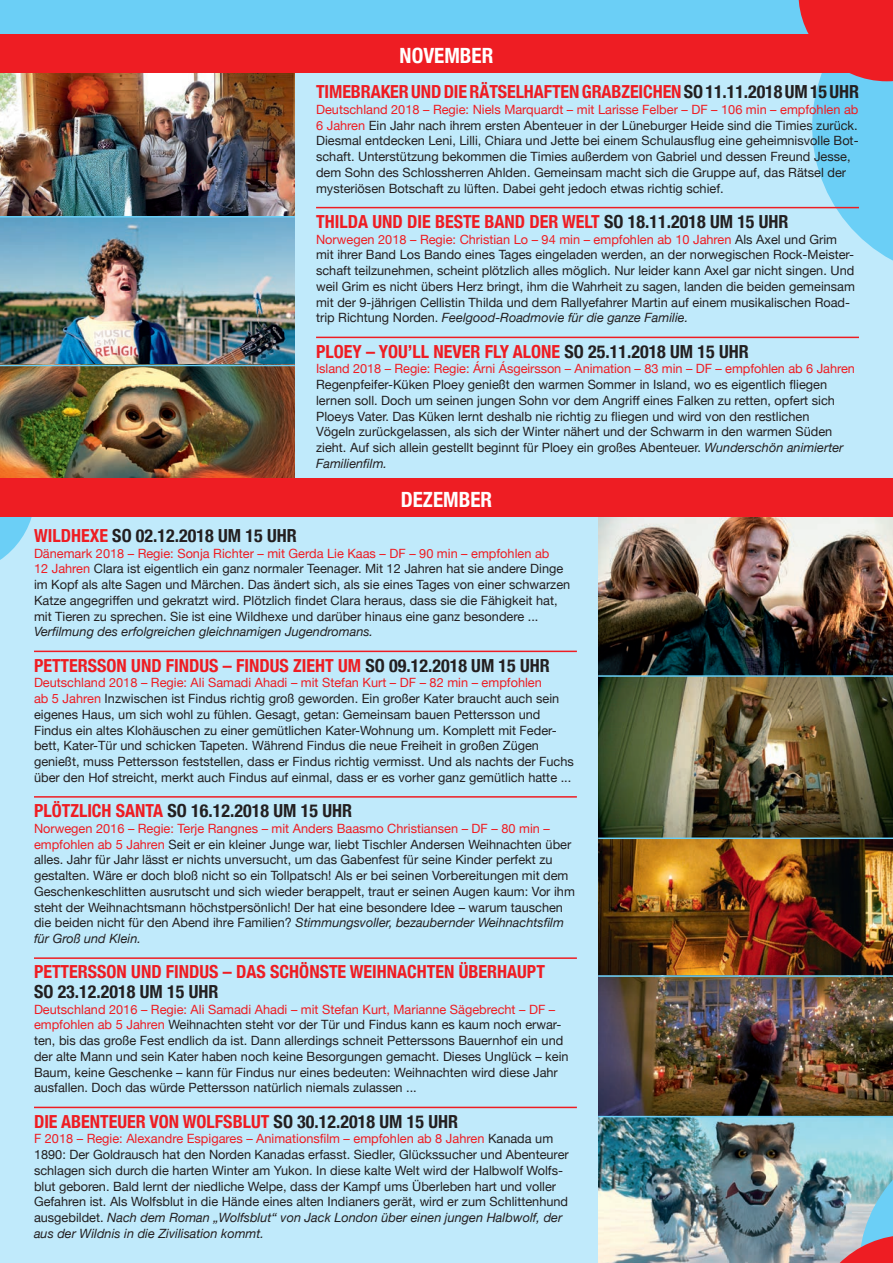
<style>
.page{position:relative;width:893px;height:1263px;background:#c0eafb}
.page>*{position:absolute;margin:0;border:0;box-sizing:border-box;transform-origin:0 0}
.t1{font:700 condensed 21px "Helvetica Neue";color:#fff}
.t2{font:700 condensed 18px "Helvetica Neue";color:#ee1d23}
.t3{font:700 condensed 18px "Helvetica Neue";color:#231f20}
.t4{font:12.75px/15.8px "Helvetica Neue";color:#231f20}
.t5{font:12.75px "Helvetica Neue";letter-spacing:-.005em;color:#ee1d23}
.t6{font:italic 12.75px "Helvetica Neue";color:#231f20}
.s1{color:#231f20}
.s2{color:#ee1d23}
.s3{font-style:italic}
</style>
<div class="page">
<svg style="left:0;top:516px;width:35px;height:44px"></svg>
<img style="left:0;top:72px;width:295px;height:406px">
<hr style="left:34px;top:651px;width:543px;height:1px;background:#ee1d23">
<hr style="left:34px;top:796px;width:543px;height:2px;background:#ee1d23">
<hr style="left:34px;top:957px;width:543px;height:2px;background:#ee1d23">
<hr style="left:34px;top:1107px;width:543px;height:1px;background:#ee1d23">
<hr style="left:316px;top:207px;width:543px;height:1px;background:#ee1d23">
<hr style="left:316px;top:337px;width:543px;height:1px;background:#ee1d23">
<img style="left:598px;top:516px;width:295px;height:319px">
<img style="left:598px;top:835px;width:295px;height:428px">
<div style="left:0;top:478px;width:893px;height:38px;background:#ee1d23"></div>
<div style="left:0;top:0;width:893px;height:34px;background:#6bcff6"></div>
<hr style="left:0;top:216px;width:295px;height:2px;background:#6bcff6">
<div style="left:0;top:34px;width:893px;height:38px;background:#ee1d23"></div>
<hr style="left:598px;top:675px;width:295px;height:2px;background:#6bcff6">
<hr style="left:0;top:365px;width:295px;height:1px;background:#6bcff6">
<hr style="left:598px;top:837px;width:295px;height:2px;background:#6bcff6">
<svg style="left:798px;top:0;width:95px;height:261px"></svg>
<hr style="left:598px;top:975px;width:295px;height:2px;background:#6bcff6">
<hr style="left:598px;top:1116px;width:295px;height:1px;background:#6bcff6">
<img style="left:810px;top:1135px;width:83px;height:128px">
<h1 class="t1" style="left:400px;top:38px;width:95px">NOVEMBER</h1>
<h2 class="t2" style="left:316px;top:77px;width:544px">TIMEBRAKER UND DIE RÄTSELHAFTEN GRABZEICHEN <span class="s1">SO 11.11.2018 UM 15 UHR</span></h2>
<p class="t4" style="left:316px;top:102px;width:544px"><span class="s2">Deutschland 2018 – Regie: Niels Marquardt – mit Larisse Felber – DF – 106 min – empfohlen ab 6 Jahren</span> Ein Jahr nach ihrem ersten Abenteuer in der Lüneburger Heide sind die Timies zurück.<br>Diesmal entdecken Leni, Lilli, Chiara und Jette bei einem Schulausflug eine geheimnisvolle Bot&shy;schaft. Unterstützung bekommen die Timies außerdem von Gabriel und dessen Freund Jesse, dem Sohn des Schlossherren Ahlden. Gemeinsam macht sich die Gruppe auf, das Rätsel der mysteriösen Botschaft zu lüften. Dabei geht jedoch etwas richtig schief.</p>
<h2 class="t2" style="left:316px;top:206px;width:474px">THILDA UND DIE BESTE BAND DER WELT <span class="s1">SO 18.11.2018 UM 15 UHR</span></h2>
<p class="t4" style="left:316px;top:232px;width:540px"><span class="s2">Norwegen 2018 – Regie: Christian Lo – 94 min – empfohlen ab 10 Jahren</span> Als Axel und Grim mit ihrer Band Los Bando eines Tages eingeladen werden, an der norwegischen Rock-Meister&shy;schaft teilzunehmen, scheint plötzlich alles möglich. Nur leider kann Axel gar nicht singen. Und weil Grim es nicht übers Herz bringt, ihm die Wahrheit zu sagen, landen die beiden gemeinsam mit der 9-jährigen Cellistin Thilda und dem Rallyefahrer Martin auf einem musikalischen Road&shy;trip Richtung Norden. <span class="s3">Feelgood-Roadmovie für die ganze Familie.</span></p>
<h2 class="t2" style="left:316px;top:336px;width:434px">PLOEY – YOU’LL NEVER FLY ALONE <span class="s1">SO 25.11.2018 UM 15 UHR</span></h2>
<p class="t5" style="left:316px;top:360px;width:540px">Island 2018 – Regie: Regie: Árni Ásgeirsson – Animation – 83 min – DF – empfohlen ab 6 Jahren</p>
<p class="t4" style="left:316px;top:377px;width:529px">Regenpfeifer-Küken Ploey genießt den warmen Sommer in Island, wo es eigentlich fliegen lernen soll. Doch um seinen jungen Sohn vor dem Angriff eines Falken zu retten, opfert sich Ploeys Vater. Das Küken lernt deshalb nie richtig zu fliegen und wird von den restlichen Vögeln zurückgelassen, als sich der Winter nähert und der Schwarm in den warmen Süden zieht. Auf sich allein gestellt beginnt für Ploey ein großes Abenteuer. <span class="s3">Wunderschön animierter Familienfilm.</span></p>
<h1 class="t1" style="left:401px;top:482px;width:93px">DEZEMBER</h1>
<h2 class="t3" style="left:34px;top:520px;width:264px"><span class="s2">WILDHEXE</span> SO 02.12.2018 UM 15 UHR</h2>
<p class="t4" style="left:34px;top:546px;width:538px"><span class="s2">Dänemark 2018 – Regie: Sonja Richter – mit Gerda Lie Kaas – DF – 90 min – empfohlen ab<br>12 Jahren</span> Clara ist eigentlich ein ganz normaler Teenager. Mit 12 Jahren hat sie andere Dinge im Kopf als alte Sagen und Märchen. Das ändert sich, als sie eines Tages von einer schwarzen Katze angegriffen und gekratzt wird. Plötzlich findet Clara heraus, dass sie die Fähigkeit hat, mit Tieren zu sprechen. Sie ist eine Wildhexe und darüber hinaus eine ganz besondere ...</p>
<p class="t6" style="left:34px;top:623px;width:341px">Verfilmung des erfolgreichen gleichnamigen Jugendromans.</p>
<h2 class="t2" style="left:34px;top:650px;width:517px">PETTERSSON UND FINDUS – FINDUS ZIEHT UM <span class="s1">SO 09.12.2018 UM 15 UHR</span></h2>
<p class="t4" style="left:34px;top:676px;width:541px"><span class="s2">Deutschland 2018 – Regie: Ali Samadi Ahadi – mit Stefan Kurt – DF – 82 min – empfohlen<br>ab 5 Jahren</span> Inzwischen ist Findus richtig groß geworden. Ein großer Kater braucht auch sein eigenes Haus, um sich wohl zu fühlen. Gesagt, getan: Gemeinsam bauen Pettersson und Findus ein altes Klohäuschen zu einer gemütlichen Kater-Wohnung um. Komplett mit Feder&shy;bett, Kater-Tür und schicken Tapeten. Während Findus die neue Freiheit in großen Zügen genießt, muss Pettersson feststellen, dass er Findus richtig vermisst. Und als nachts der Fuchs über den Hof streicht, merkt auch Findus auf einmal, dass er es vorher ganz gemütlich hatte ...</p>
<h2 class="t3" style="left:34px;top:796px;width:319px"><span class="s2">PLÖTZLICH SANTA</span> SO 16.12.2018 UM 15 UHR</h2>
<p class="t4" style="left:34px;top:821px;width:542px"><span class="s2">Norwegen 2016 – Regie: Terje Rangnes – mit Anders Baasmo Christiansen – DF – 80 min – empfohlen ab 5 Jahren</span> Seit er ein kleiner Junge war, liebt Tischler Andersen Weihnachten über alles. Jahr für Jahr lässt er nichts unversucht, um das Gabenfest für seine Kinder perfekt zu gestalten. Wäre er doch bloß nicht so ein Tollpatsch! Als er bei seinen Vorbereitungen mit dem Geschenkeschlitten ausrutscht und sich wieder berappelt, traut er seinen Augen kaum: Vor ihm steht der Weihnachtsmann höchstpersönlich! Der hat eine besondere Idee – warum tauschen die beiden nicht für den Abend ihre Familien? <span class="s3">Stimmungsvoller, bezaubernder Weihnachtsfilm für Groß und Klein.</span></p>
<h2 class="t2" style="left:34px;top:957px;width:512px">PETTERSSON UND FINDUS – DAS SCHÖNSTE WEIHNACHTEN ÜBERHAUPT</h2>
<h2 class="t3" style="left:34px;top:976px;width:186px">SO 23.12.2018 UM 15 UHR</h2>
<p class="t4" style="left:34px;top:1002px;width:536px"><span class="s2">Deutschland 2016 – Regie: Ali Samadi Ahadi – mit Stefan Kurt, Marianne Sägebrecht – DF – empfohlen ab 5 Jahren</span> Weihnachten steht vor der Tür und Findus kann es kaum noch erwar&shy;ten, bis das große Fest endlich da ist. Dann allerdings schneit Petterssons Bauernhof ein und der alte Mann und sein Kater haben noch keine Besorgungen gemacht. Dieses Unglück – kein Baum, keine Geschenke – kann für Findus nur eines bedeuten: Weihnachten wird diese Jahr ausfallen. Doch das würde Pettersson natürlich niemals zulassen ...</p>
<h2 class="t2" style="left:34px;top:1106px;width:425px">DIE ABENTEUER VON WOLFSBLUT <span class="s1">SO 30.12.2018 UM 15 UHR</span></h2>
<p class="t4" style="left:34px;top:1132px;width:536px"><span class="s2">F 2018 – Regie: Alexandre Espigares – Animationsfilm – empfohlen ab 8 Jahren</span> Kanada um 1890: Der Goldrausch hat den Norden Kanadas erfasst. Siedler, Glückssucher und Abenteurer schlagen sich durch die harten Winter am Yukon. In diese kalte Welt wird der Halbwolf Wolfs&shy;blut geboren. Bald lernt der niedliche Welpe, dass der Kampf ums Überleben hart und voller Gefahren ist. Als Wolfsblut in die Hände eines alten Indianers gerät, wird er zum Schlittenhund ausgebildet. <span class="s3">Nach dem Roman „Wolfsblut“ von Jack London über einen jungen Halbwolf, der aus der Wildnis in die Zivilisation kommt.</span></p>
</div>
